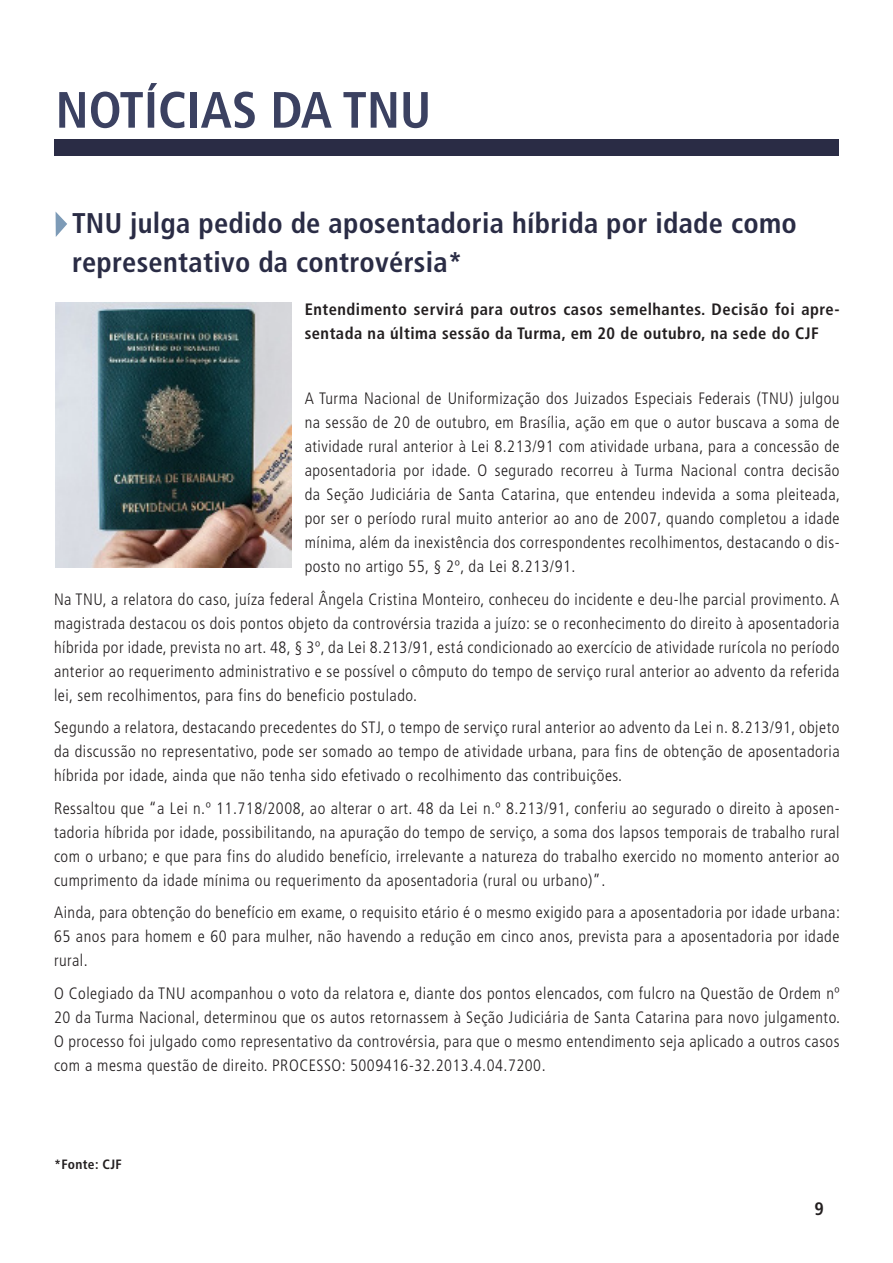
<style>
.page{position:relative;width:893px;height:1263px;background:#fff}
.page>*{position:absolute;margin:0;border:0;box-sizing:border-box;transform-origin:0 0}
.t1{font:condensed 51px "Frutiger 67 Bold";color:#3b4161}
.t2{font:condensed 28.5px/39px "Frutiger 67 Bold";letter-spacing:.01em;color:#2a2c45}
.t3{font:condensed 18px "Frutiger 67 Bold";color:#231f20}
.texto_padrão{font:condensed 16.5px/24px "Frutiger 47 Light";letter-spacing:.03em;color:#231f20;text-align:justify}
.texto_padrão-2{font:condensed 16.5px/24px "Frutiger 67 Bold";letter-spacing:.03em;color:#231f20}
.texto_padrão-3{font:condensed 13.5px "Frutiger 67 Bold";letter-spacing:.03em;color:#231f20}
</style>
<div class="page">
<div style="left:54px;top:139px;width:785px;height:17px;background:#2a2c45"></div>
<svg style="left:56px;top:212px;width:11px;height:25px"></svg>
<img style="left:56px;top:303px;width:236px;height:265px">
<p class="t1" style="left:56px;top:80px;width:377px">NOTÍCIAS DA TNU</p>
<p class="t2" style="left:72px;top:204px;width:726px">TNU julga pedido de aposentadoria híbrida por idade como representativo da controvérsia*</p>
<p class="texto_padrão-2" style="left:305px;top:298px;width:536px">Entendimento servirá para outros casos semelhantes. Decisão foi apre&shy;sentada na última sessão da Turma, em 20 de outubro, na sede do CJF</p>
<p class="texto_padrão" style="left:305px;top:387px;width:537px">A Turma Nacional de Uniformização dos Juizados Especiais Federais (TNU) julgou na sessão de 20 de outubro, em Brasília, ação em que o autor buscava a soma de atividade rural anterior à Lei 8.213/91 com atividade urbana, para a concessão de aposentadoria por idade. O segurado recorreu à Turma Nacional contra decisão da Seção Judiciária de Santa Catarina, que entendeu indevida a soma pleiteada, por ser o período rural muito anterior ao ano de 2007, quando completou a idade mínima, além da inexistência dos correspondentes recolhimentos, destacando o dis&shy;posto no artigo 55, § 2º, da Lei 8.213/91.</p>
<p class="texto_padrão" style="left:54px;top:587px;width:787px">Na TNU, a relatora do caso, juíza federal Ângela Cristina Monteiro, conheceu do incidente e deu-lhe parcial provimento. A magistrada destacou os dois pontos objeto da controvérsia trazida a juízo: se o reconhecimento do direito à aposentadoria híbrida por idade, prevista no art. 48, § 3º, da Lei 8.213/91, está condicionado ao exercício de atividade rurícola no período anterior ao requerimento administrativo e se possível o cômputo do tempo de serviço rural anterior ao advento da referida lei, sem recolhimentos, para fins do beneficio postulado.</p>
<p class="texto_padrão" style="left:54px;top:716px;width:787px">Segundo a relatora, destacando precedentes do STJ, o tempo de serviço rural anterior ao advento da Lei n. 8.213/91, objeto da discussão no representativo, pode ser somado ao tempo de atividade urbana, para fins de obtenção de aposentadoria híbrida por idade, ainda que não tenha sido efetivado o recolhimento das contribuições.</p>
<p class="texto_padrão" style="left:54px;top:796px;width:787px">Ressaltou que “a Lei n.º 11.718/2008, ao alterar o art. 48 da Lei n.º 8.213/91, conferiu ao segurado o direito à aposen&shy;tadoria híbrida por idade, possibilitando, na apuração do tempo de serviço, a soma dos lapsos temporais de trabalho rural com o urbano; e que para fins do aludido benefício, irrelevante a natureza do trabalho exercido no momento anterior ao cumprimento da idade mínima ou requerimento da aposentadoria (rural ou urbano)”.</p>
<p class="texto_padrão" style="left:54px;top:901px;width:787px">Ainda, para obtenção do benefício em exame, o requisito etário é o mesmo exigido para a aposentadoria por idade urbana:<br>65 anos para homem e 60 para mulher, não havendo a redução em cinco anos, prevista para a aposentadoria por idade rural.</p>
<p class="texto_padrão" style="left:54px;top:981px;width:788px">O Colegiado da TNU acompanhou o voto da relatora e, diante dos pontos elencados, com fulcro na Questão de Ordem nº 20 da Turma Nacional, determinou que os autos retornassem à Seção Judiciária de Santa Catarina para novo julgamento.<br>O processo foi julgado como representativo da controvérsia, para que o mesmo entendimento seja aplicado a outros casos com a mesma questão de direito. PROCESSO: 5009416-32.2013.4.04.7200.</p>
<p class="texto_padrão-3" style="left:54px;top:1156px;width:69px">*Fonte: CJF</p>
<p class="t3" style="left:815px;top:1198px;width:11px">9</p>
</div>
